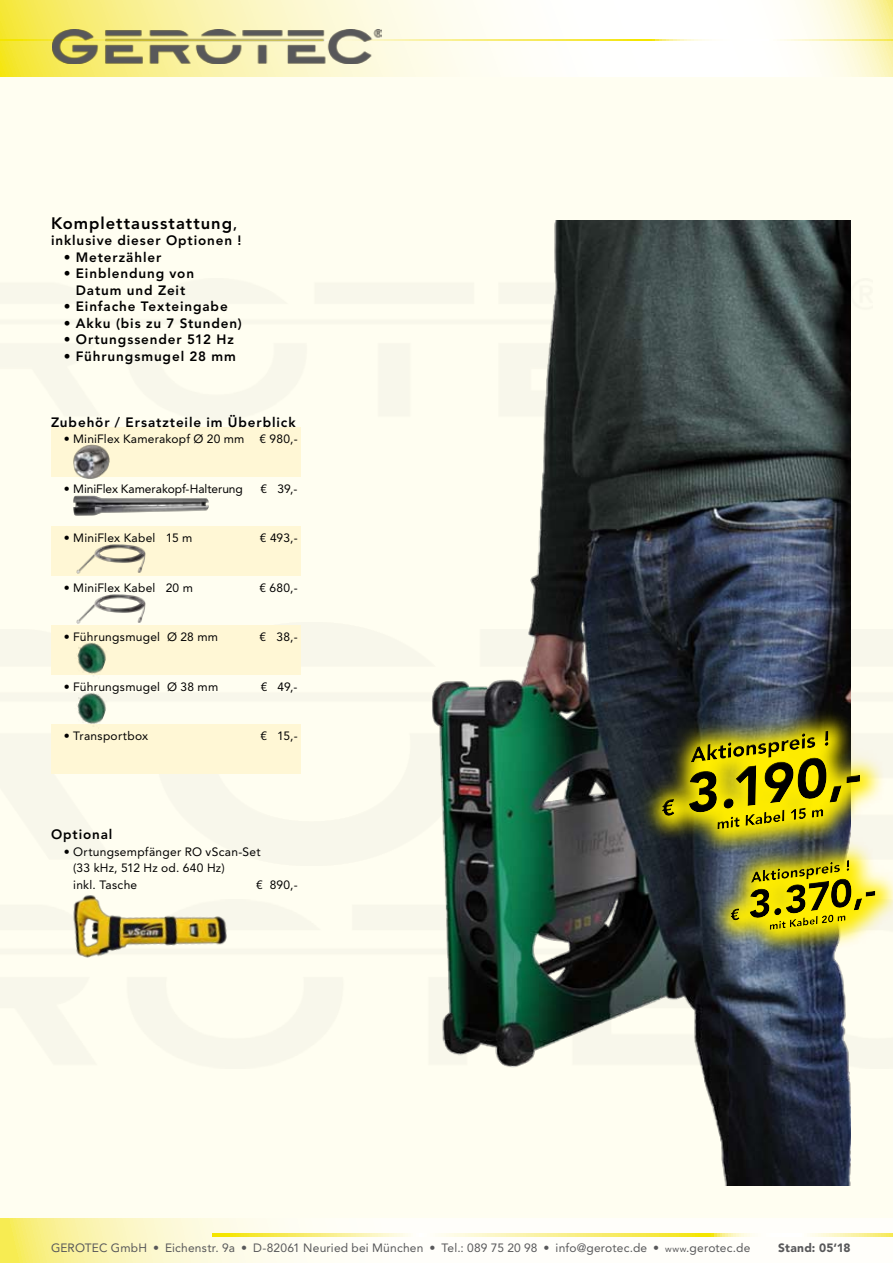
<style>
.page{position:relative;width:893px;height:1263px;background:#fffef1}
.page>*{position:absolute;margin:0;border:0;box-sizing:border-box;transform-origin:0 0}
.t1{font:800 16.5px "Avenir LT Std";letter-spacing:.06em;color:#000}
.t2{font:800 13.5px/16.5px "Avenir LT Std";letter-spacing:.065em;color:#000;text-align:center}
.t3{font:12px/16.5px "Avenir LT Std";letter-spacing:.02em;color:#000}
.t4{font:12px "Avenir LT Std";letter-spacing:.015em;color:#58585a}
.t5{font:12px "Avenir LT Std";letter-spacing:-.005em;color:#000}
.t6{font:900 12px "Avenir LT Std";letter-spacing:.015em;color:#58585a}
.s1{font-size:13.5px}
.s2{font-size:9px}
</style>
<div class="page">
<svg style="left:0;top:0;width:893px;height:77px"></svg>
<svg style="left:0;top:1219px;width:893px;height:44px"></svg>
<svg style="left:213px;top:1233px;width:680px;height:3px"></svg>
<svg style="left:0;top:39px;width:893px;height:1px"></svg>
<img style="left:53px;top:29px;width:329px;height:35px">
<div style="left:51px;top:427px;width:249px;height:49px;background:#fff7d5"></div>
<div style="left:51px;top:526px;width:249px;height:49px;background:#fff7d5"></div>
<div style="left:51px;top:625px;width:249px;height:49px;background:#fff7d5"></div>
<div style="left:51px;top:724px;width:249px;height:49px;background:#fff7d5"></div>
<img style="left:431px;top:220px;width:419px;height:966px">
<svg style="left:617px;top:675px;width:234px;height:301px;background:#262b30"></svg>
<svg style="left:627px;top:680px;width:224px;height:218px;background:#313631"></svg>
<svg style="left:688px;top:809px;width:162px;height:239px;background:#3a4354"></svg>
<img style="left:689px;top:730px;width:204px;height:249px">
<img style="left:73px;top:895px;width:154px;height:63px">
<img style="left:73px;top:496px;width:135px;height:20px">
<img style="left:71px;top:444px;width:39px;height:35px">
<img style="left:70px;top:639px;width:40px;height:37px">
<img style="left:76px;top:544px;width:70px;height:30px">
<img style="left:77px;top:689px;width:29px;height:38px">
<img style="left:76px;top:594px;width:70px;height:30px">
<h1 class="t1" style="left:51px;top:213px;width:187px">Komplettausstattung<span class="s1">,</span></h1>
<p class="t2" style="left:51px;top:233px;width:192px">inklusive dieser Optionen !</p>
<p class="t2" style="left:64px;top:249px;width:99px">• Meterzähler</p>
<p class="t2" style="left:64px;top:266px;width:132px">• Einblendung von<br>Datum und Zeit</p>
<p class="t2" style="left:64px;top:299px;width:165px">• Einfache Texteingabe</p>
<p class="t2" style="left:64px;top:315px;width:179px">• Akku (bis zu 7 Stunden)</p>
<p class="t2" style="left:64px;top:332px;width:172px">• Ortungssender 512 Hz</p>
<p class="t2" style="left:64px;top:348px;width:174px">• Führungsmugel 28 mm</p>
<p class="t2" style="left:51px;top:414px;width:246px">Zubehör / Ersatzteile im Überblick</p>
<p class="t3" style="left:64px;top:431px;width:182px">• MiniFlex Kamerakopf Ø 20 mm</p>
<p class="t3" style="left:259px;top:431px;width:40px">€ 980,-</p>
<p class="t5" style="left:64px;top:482px;width:181px">• MiniFlex Kamerakopf-Halterung</p>
<p class="t3" style="left:260px;top:481px;width:39px">€ 39,-</p>
<p class="t3" style="left:64px;top:530px;width:130px">• MiniFlex Kabel 15 m</p>
<p class="t3" style="left:260px;top:530px;width:39px">€ 493,-</p>
<p class="t3" style="left:64px;top:580px;width:131px">• MiniFlex Kabel 20 m</p>
<p class="t3" style="left:259px;top:580px;width:40px">€ 680,-</p>
<p class="t3" style="left:64px;top:629px;width:156px">• Führungsmugel Ø 28 mm</p>
<p class="t3" style="left:260px;top:629px;width:40px">€ 38,-</p>
<p class="t3" style="left:64px;top:679px;width:156px">• Führungsmugel Ø 38 mm</p>
<p class="t3" style="left:261px;top:679px;width:38px">€ 49,-</p>
<p class="t3" style="left:64px;top:728px;width:86px">• Transportbox</p>
<p class="t3" style="left:260px;top:728px;width:39px">€ 15,-</p>
<p class="t2" style="left:51px;top:826px;width:63px">Optional</p>
<p class="t3" style="left:73px;top:844px;width:189px;text-indent:-9px">• Ortungsempfänger RO vScan-Set (33 kHz, 512 Hz od. 640 Hz)<br>inkl. Tasche</p>
<p class="t3" style="left:256px;top:877px;width:43px">€ 890,-</p>
<p class="t4" style="left:51px;top:1241px;width:701px">GEROTEC GmbH • Eichenstr. 9a • D-82061 Neuried bei München • Tel.: 089 75 20 98 • info@gerotec.de • <span class="s2">www</span>.gerotec.de</p>
<p class="t6" style="left:778px;top:1240px;width:74px">Stand: 05‘18</p>
</div>
